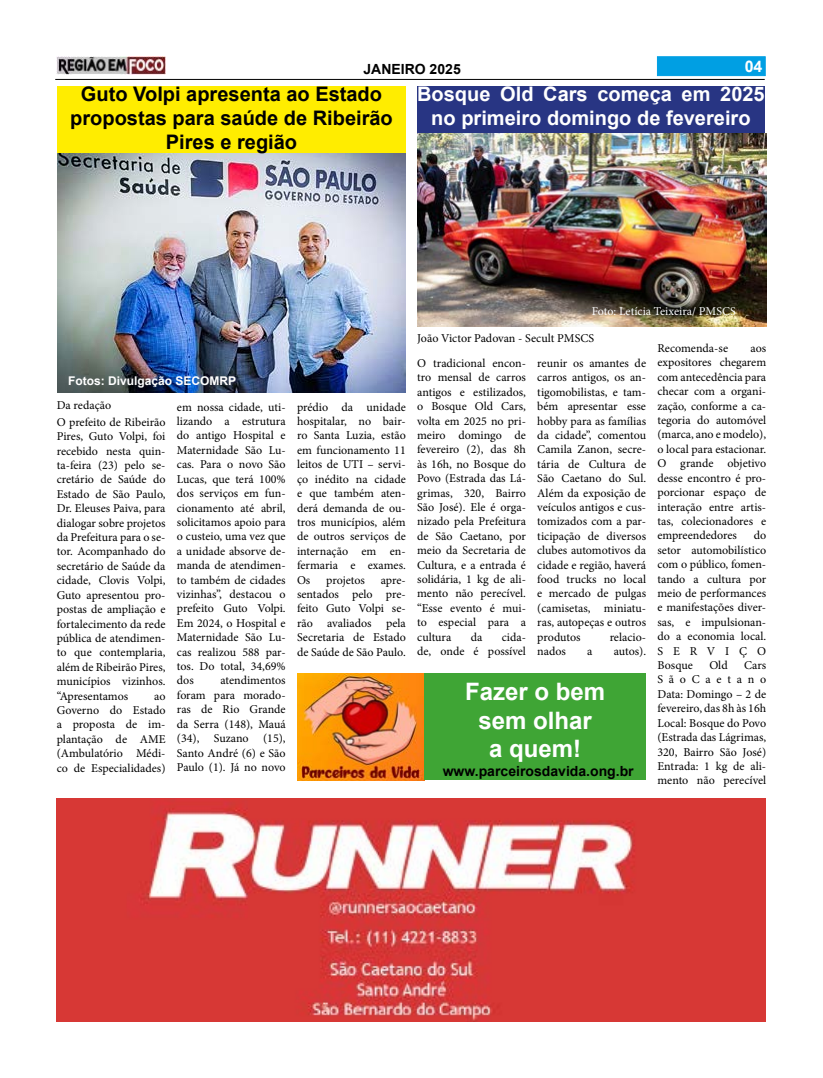
<style>
.page{position:relative;width:823px;height:1078px;background:#fff}
.page>*{position:absolute;margin:0;border:0;box-sizing:border-box;transform-origin:0 0}
.t1{font:700 24px/28.8px "Arial";color:#fff;text-align:center}
.t2{font:700 20px/24px "Arial";color:#000;text-align:center}
.t3{font:700 20px/24px "Arial";color:#fff;text-align:center}
.t4{font:700 16px "Arial";color:#fff}
.t5{font:700 14px "Arial";color:#000}
.t6{font:12px/14.4px "Minion Pro";color:#000;text-align:justify}
.t7{font:12px "Minion Pro";color:#fff}
.t8{font:700 12px "Arial";color:#fff}
</style>
<div class="page">
<div style="left:656px;top:56px;width:109px;height:20px;background:#009fe3;border:1px solid #009fe3"></div>
<hr style="left:55px;top:79px;width:709px;height:1px;background:#000">
<img style="left:57px;top:57px;width:108px;height:17px">
<img style="left:57px;top:153px;width:348px;height:240px">
<div style="left:57px;top:86px;width:348px;height:67px;background:#ffed00"></div>
<img style="left:57px;top:798px;width:708px;height:222px">
<img style="left:297px;top:673px;width:127px;height:107px">
<div style="left:424px;top:673px;width:221px;height:107px;background:#3fa535"></div>
<div style="left:417px;top:86px;width:347px;height:47px;background:#283583"></div>
<img style="left:417px;top:133px;width:348px;height:193px">
<p class="t5" style="left:363px;top:59px;width:99px">JANEIRO 2025</p>
<h3 class="t4" style="left:744px;top:55px;width:19px">04</h3>
<h2 class="t2" style="left:70px;top:82px;width:324px">Guto Volpi apresenta ao Estado propostas para saúde de Ribeirão<br>Pires e região</h2>
<h2 class="t3" style="left:417px;top:82px;width:349px">Bosque Old Cars começa em 2025 no primeiro domingo de fevereiro</h2>
<p class="t8" style="left:68px;top:372px;width:170px">Fotos: Divulgação SECOMRP</p>
<p class="t6" style="left:57px;top:397px;width:56px">Da redação</p>
<p class="t6" style="left:57px;top:414px;width:110px">O prefeito de Ribeirão Pires, Guto Volpi, foi recebido nesta quin&shy;ta-feira (23) pelo se&shy;cretário de Saúde do Estado de São Paulo, Dr. Eleuses Paiva, para dialogar sobre projetos da Prefeitura para o se&shy;tor. Acompanhado do secretário de Saúde da cidade, Clovis Volpi, Guto apresentou pro&shy;postas de ampliação e fortalecimento da rede pública de atendimen&shy;to que contemplaria, além de Ribeirão Pires, municípios vizinhos. “Apresentamos</p>
<p class="t6" style="left:57px;top:688px;width:110px;text-indent:97px">ao Governo do Estado a proposta de im&shy;plantação de AME (Ambulatório Médi&shy;co de Especialidades)</p>
<p class="t6" style="left:177px;top:399px;width:110px">em nossa cidade, uti&shy;lizando a estrutura do antigo Hospital e Maternidade São Lu&shy;cas. Para o novo São Lucas, que terá 100% dos serviços em fun&shy;cionamento até abril, solicitamos apoio para o custeio, uma vez que a unidade absorve de&shy;manda de atendimen&shy;to também de cidades vizinhas”, destacou o prefeito Guto Volpi.<br>Em 2024, o Hospital e Maternidade São Lu&shy;cas realizou 588 par&shy;tos. Do total, 34,69% dos</p>
<p class="t6" style="left:177px;top:673px;width:110px;text-indent:44px">atendimentos foram para morado&shy;ras de Rio Grande da Serra (148), Mauá (34), Suzano (15), Santo André (6) e São Paulo (1). Já no novo</p>
<p class="t6" style="left:297px;top:399px;width:110px">prédio da unidade hospitalar, no bair&shy;ro Santa Luzia, estão em funcionamento 11 leitos de UTI – servi&shy;ço inédito na cidade e que também aten&shy;derá demanda de ou&shy;tros municípios, além de outros serviços de internação em en&shy;fermaria e exames.<br>Os</p>
<p class="t6" style="left:326px;top:572px;width:40px">projetos</p>
<p class="t6" style="left:297px;top:572px;width:110px;text-indent:84px">apre&shy;sentados pelo pre&shy;feito Guto Volpi se&shy;rão avaliados pela Secretaria de Estado de Saúde de São Paulo.</p>
<p class="t7" style="left:591px;top:303px;width:145px">Foto: Letícia Teixeira/ PMSCS</p>
<p class="t6" style="left:417px;top:331px;width:178px">João Victor Padovan - Secult PMSCS</p>
<p class="t6" style="left:417px;top:356px;width:110px">O tradicional encon&shy;tro mensal de carros antigos e estilizados, o Bosque Old Cars, volta em 2025 no pri&shy;meiro domingo de fevereiro (2), das 8h às 16h, no Bosque do Povo (Estrada das Lá&shy;grimas, 320, Bairro São José). Ele é orga&shy;nizado pela Prefeitura de São Caetano, por meio da Secretaria de Cultura, e a entrada é solidária, 1 kg de ali&shy;mento não perecível. “Esse evento é mui&shy;to especial para a cultura</p>
<p class="t6" style="left:417px;top:629px;width:110px;text-align:right">cida-<br>de, onde é possível</p>
<p class="t6" style="left:470px;top:629px;width:13px">da</p>
<p class="t6" style="left:537px;top:356px;width:110px">reunir os amantes de carros antigos, os an&shy;tigomobilistas, e tam&shy;bém apresentar esse hobby para as famílias da cidade”, comentou Camila Zanon, secre&shy;tária de Cultura de São Caetano do Sul.<br>Além da exposição de veículos antigos e cus&shy;tomizados com a par&shy;ticipação de diversos clubes automotivos da cidade e região, haverá food trucks no local e mercado de pulgas (camisetas, miniatu&shy;ras, autopeças e outros produtos</p>
<p class="t6" style="left:609px;top:629px;width:38px">relacio-</p>
<p class="t6" style="left:537px;top:644px;width:30px">nados</p>
<p class="t6" style="left:587px;top:644px;width:7px">a</p>
<p class="t6" style="left:613px;top:644px;width:34px">autos).</p>
<h1 class="t1" style="left:465px;top:677px;width:142px">Fazer o bem sem olhar<br>a quem!</h1>
<p class="t5" style="left:442px;top:761px;width:192px">www.parceirosdavida.ong.br</p>
<p class="t6" style="left:657px;top:341px;width:72px">Recomenda-se</p>
<p class="t6" style="left:657px;top:341px;width:110px;text-indent:93px">aos expositores chegarem com antecedência para checar com a organi&shy;zação, conforme a ca&shy;tegoria do automóvel (marca, ano e modelo), o local para estacionar.<br>O grande objetivo desse encontro é pro&shy;porcionar espaço de interação entre artis&shy;tas, colecionadores e empreendedores</p>
<p class="t6" style="left:657px;top:528px;width:110px;text-indent:96px">do setor automobilístico com o público, fomen&shy;tando a cultura por meio de performances e manifestações diver&shy;sas, e impulsionan&shy;do a economia local.<br>SERVIÇO Bosque</p>
<p class="t6" style="left:709px;top:658px;width:20px">Old</p>
<p class="t6" style="left:657px;top:658px;width:110px;text-indent:87px">Cars SãoCaetano Data: Domingo – 2 de fevereiro, das 8h às 16h Local: Bosque do Povo (Estrada das Lágrimas, 320, Bairro São José)<br>Entrada: 1 kg de ali&shy;mento não perecível</p>
</div>
